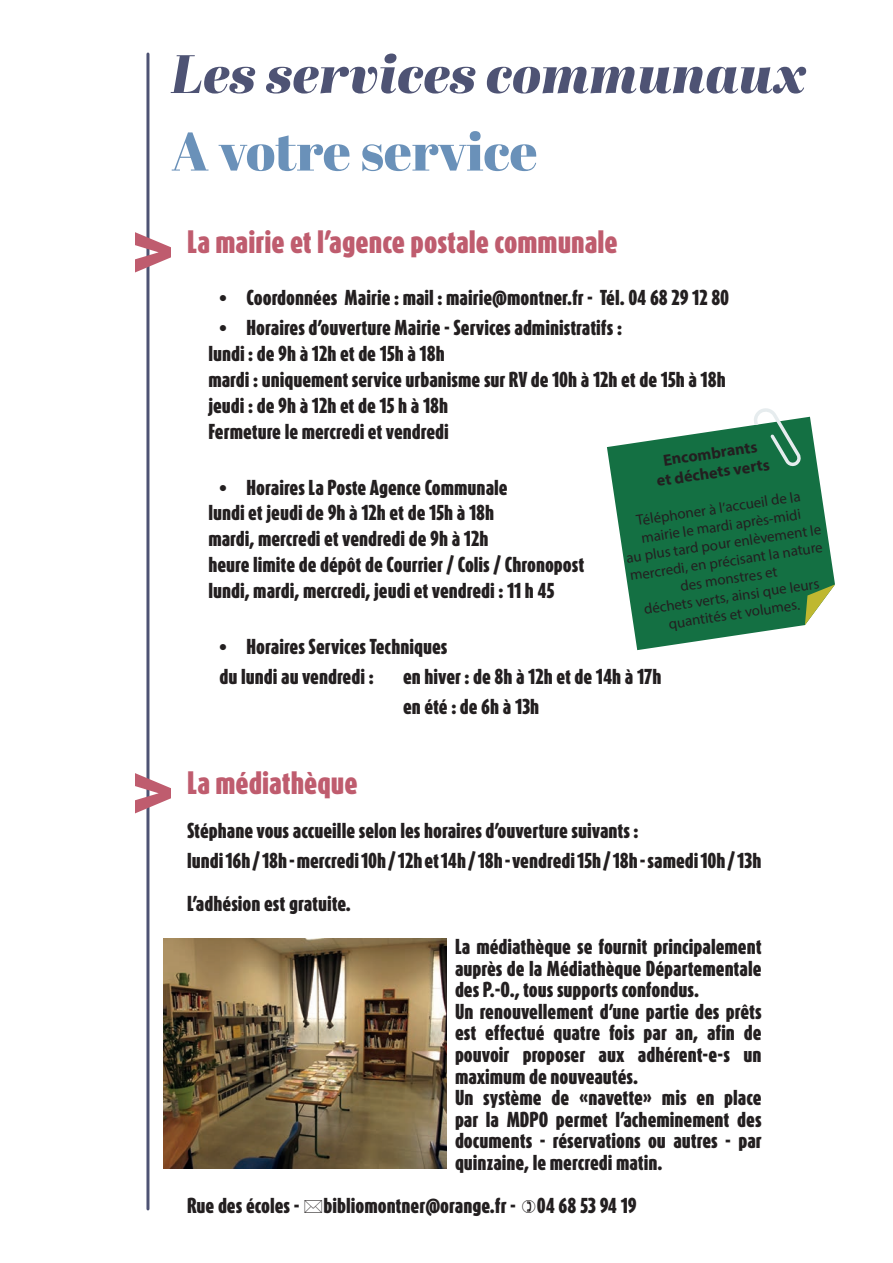
<style>
.page{position:relative;width:893px;height:1263px;background:#fff}
.page>*{position:absolute;margin:0;border:0;box-sizing:border-box;transform-origin:0 0}
.t1{font:900 90px "Dax Compact Pro";color:#bf5c6e}
.t2{font:italic 54px "Abril Fatface";color:#4e5374}
.t3{font:54px "Abril Fatface";color:#6a91b9}
.t4{font:900 27px "Dax Compact Pro";color:#bf5c6e}
.t5{font:900 18px/21.6px "Dax Compact Pro";color:#231f20}
.t6{font:700 16.2px/19.5px "Myriad Pro";color:#231f20;text-align:center}
.t7{font:14.85px/17.9px "Myriad Pro";color:#231f20;text-align:center}
</style>
<div class="page">
<hr style="left:146px;top:54px;width:3px;height:1155px;background:#4e5374">
<img style="left:164px;top:939px;width:282px;height:229px">
<svg style="left:607px;top:417px;width:228px;height:233px;fill:#147043"></svg>
<svg style="left:753px;top:408px;width:48px;height:58px"></svg>
<svg style="left:805px;top:584px;width:30px;height:41px"></svg>
<h2 class="t2" style="left:171px;top:35px;width:636px">Les services communaux</h2>
<h2 class="t3" style="left:171px;top:113px;width:368px">A votre service</h2>
<h1 class="t1" style="left:131px;top:188px;width:45px">&gt;</h1>
<h3 class="t4" style="left:187px;top:224px;width:432px">La mairie et l’agence postale communale</h3>
<p class="t5" style="left:220px;top:287px;width:511px">• Coordonnées Mairie : mail : mairie@montner.fr - Tél. 04 68 29 12 80</p>
<p class="t5" style="left:208px;top:315px;width:519px;line-height:25.8px;text-indent:11px">• Horaires d’ouverture Mairie - Services administratifs :<br>lundi : de 9h à 12h et de 15h à 18h<br>mardi : uniquement service urbanisme sur RV de 10h à 12h et de 15h à 18h jeudi : de 9h à 12h et de 15 h à 18h<br>Fermeture le mercredi et vendredi</p>
<p class="t6" style="left:653px;top:451px;width:115px;rotate:-8deg">Encombrants<br>et déchets verts</p>
<p class="t7" style="left:620px;top:513px;width:198px;rotate:-8deg">Téléphoner à l’accueil de la mairie le mardi après-midi<br>au plus tard pour enlèvement le mercredi, en précisant la nature des monstres et<br>déchets verts, ainsi que leurs quantités et volumes.</p>
<p class="t5" style="left:208px;top:474px;width:377px;line-height:25.8px;text-indent:11px">• Horaires La Poste Agence Communale<br>lundi et jeudi de 9h à 12h et de 15h à 18h<br>mardi, mercredi et vendredi de 9h à 12h<br>heure limite de dépôt de Courrier / Colis / Chronopost lundi, mardi, mercredi, jeudi et vendredi : 11 h 45</p>
<p class="t5" style="left:220px;top:631px;width:229px;line-height:30.2px">• Horaires Services Techniques du lundi au vendredi :</p>
<p class="t5" style="left:403px;top:661px;width:260px;line-height:30.2px">en hiver : de 8h à 12h et de 14h à 17h en été : de 6h à 13h</p>
<h1 class="t1" style="left:131px;top:729px;width:45px">&gt;</h1>
<h3 class="t4" style="left:187px;top:765px;width:172px">La médiathèque</h3>
<p class="t5" style="left:187px;top:815px;width:576px;line-height:30.2px">Stéphane vous accueille selon les horaires d’ouverture suivants :<br>lundi 16h / 18h - mercredi 10h / 12h et 14h / 18h - vendredi 15h / 18h - samedi 10h / 13h</p>
<p class="t5" style="left:187px;top:892px;width:165px">L’adhésion est gratuite.</p>
<p class="t5" style="left:455px;top:935px;width:308px">La médiathèque se fournit principalement auprès de la Médiathèque Départementale des P.-O., tous supports confondus.<br>Un renouvellement d’une partie des prêts est effectué quatre fois par an, afin de pouvoir proposer aux adhérent-e-s un maximum de nouveautés.<br>Un système de «navette» mis en place par la MDPO permet l’acheminement des documents - réservations ou autres - par quinzaine, le mercredi matin.</p>
<p class="t5" style="left:187px;top:1195px;width:114px">Rue des écoles -</p>
<p class="t5" style="left:324px;top:1195px;width:315px">bibliomontner@orange.fr - 04 68 53 94 19</p>
</div>
